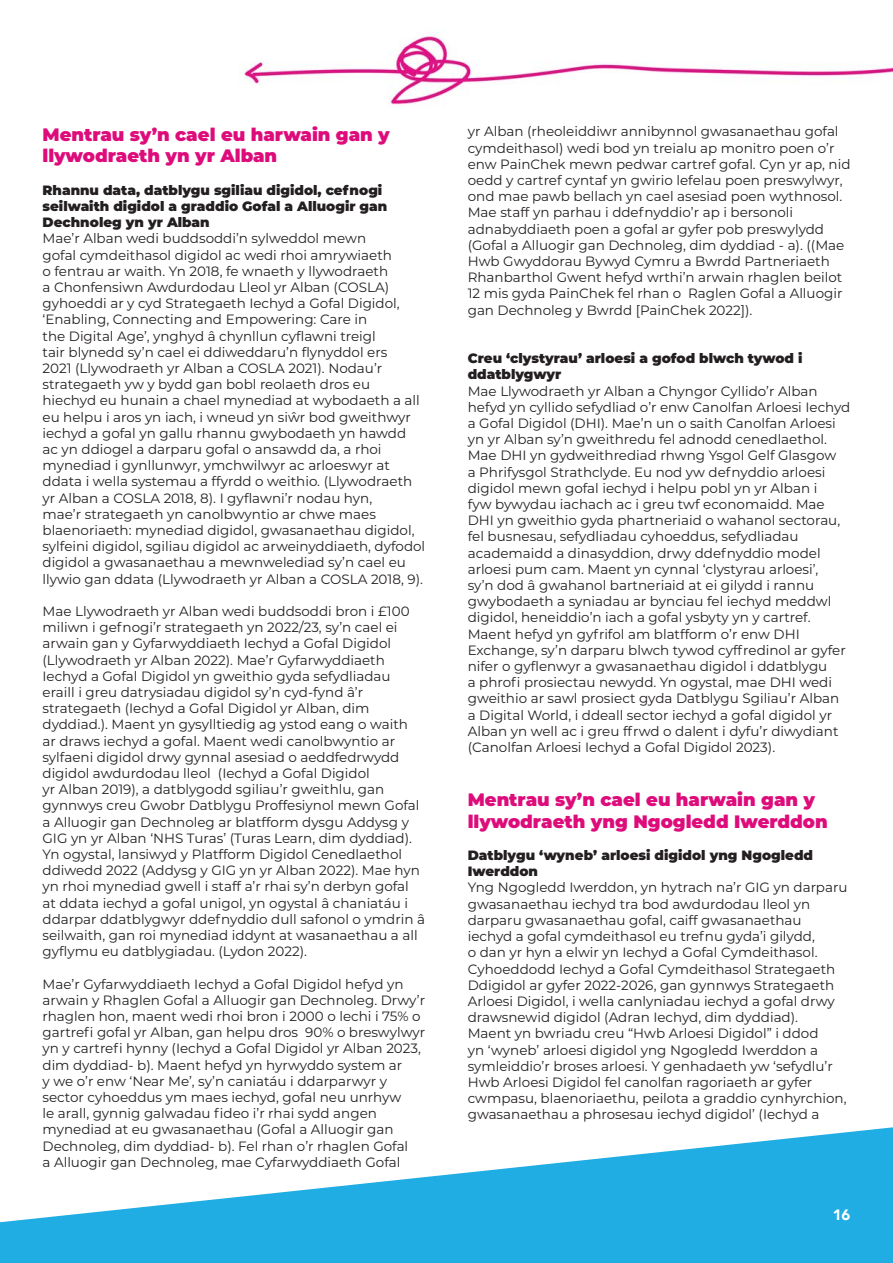
<style>
.page{position:relative;width:893px;height:1263px;background:#fff}
.page>*{position:absolute;margin:0;border:0;box-sizing:border-box;transform-origin:0 0}
.t1{font:900 18px/21.6px "Montserrat";color:#de0c7b}
.t2{font:900 15px "Avenir";color:#fff}
.t3{font:13.5px/16.2px "Montserrat";color:#231f20}
.t4{font:900 13.5px/16.2px "Montserrat";color:#231f20}
</style>
<div class="page">
<img style="left:244px;top:30px;width:649px;height:77px">
<svg style="left:0;top:1127px;width:893px;height:136px;fill:#1fade4"></svg>
<p class="t1" style="left:43px;top:122px;width:349px">Mentrau sy’n cael eu harwain gan y llywodraeth yn yr Alban</p>
<p class="t4" style="left:43px;top:181px;width:346px">Rhannu data, datblygu sgiliau digidol, cefnogi seilwaith digidol a graddio Gofal a Alluogir gan<br>Dechnoleg yn yr Alban</p>
<p class="t3" style="left:43px;top:230px;width:384px">Mae’r Alban wedi buddsoddi’n sylweddol mewn<br>gofal cymdeithasol digidol ac wedi rhoi amrywiaeth<br>o fentrau ar waith. Yn 2018, fe wnaeth y llywodraeth<br>a Chonfensiwn Awdurdodau Lleol yr Alban (COSLA) gyhoeddi ar y cyd Strategaeth Iechyd a Gofal Digidol, ‘Enabling, Connecting and Empowering: Care in<br>the Digital Age’, ynghyd â chynllun cyflawni treigl<br>tair blynedd sy’n cael ei ddiweddaru’n flynyddol ers<br>2021 (Llywodraeth yr Alban a COSLA 2021). Nodau’r strategaeth yw y bydd gan bobl reolaeth dros eu hiechyd eu hunain a chael mynediad at wybodaeth a all eu helpu i aros yn iach, i wneud yn siŵr bod gweithwyr iechyd a gofal yn gallu rhannu gwybodaeth yn hawdd<br>ac yn ddiogel a darparu gofal o ansawdd da, a rhoi mynediad i gynllunwyr, ymchwilwyr ac arloeswyr at ddata i wella systemau a ffyrdd o weithio. (Llywodraeth yr Alban a COSLA 2018, 8). I gyflawni’r nodau hyn,<br>mae’r strategaeth yn canolbwyntio ar chwe maes blaenoriaeth: mynediad digidol, gwasanaethau digidol, sylfeini digidol, sgiliau digidol ac arweinyddiaeth, dyfodol digidol a gwasanaethau a mewnwelediad sy’n cael eu llywio gan ddata (Llywodraeth yr Alban a COSLA 2018, 9).</p>
<p class="t3" style="left:43px;top:603px;width:384px">Mae Llywodraeth yr Alban wedi buddsoddi bron i £100 miliwn i gefnogi’r strategaeth yn 2022/23, sy’n cael ei arwain gan y Gyfarwyddiaeth Iechyd a Gofal Digidol (Llywodraeth yr Alban 2022). Mae’r Gyfarwyddiaeth Iechyd a Gofal Digidol yn gweithio gyda sefydliadau eraill i greu datrysiadau digidol sy’n cyd-fynd â’r strategaeth (Iechyd a Gofal Digidol yr Alban, dim dyddiad.). Maent yn gysylltiedig ag ystod eang o waith<br>ar draws iechyd a gofal. Maent wedi canolbwyntio ar sylfaeni digidol drwy gynnal asesiad o aeddfedrwydd digidol awdurdodau lleol (Iechyd a Gofal Digidol<br>yr Alban 2019), a datblygodd sgiliau’r gweithlu, gan gynnwys creu Gwobr Datblygu Proffesiynol mewn Gofal a Alluogir gan Dechnoleg ar blatfform dysgu Addysg y GIG yn yr Alban ‘NHS Turas’ (Turas Learn, dim dyddiad).<br>Yn ogystal, lansiwyd y Platfform Digidol Cenedlaethol ddiwedd 2022 (Addysg y GIG yn yr Alban 2022). Mae hyn yn rhoi mynediad gwell i staff a’r rhai sy’n derbyn gofal at ddata iechyd a gofal unigol, yn ogystal â chaniatáu i ddarpar ddatblygwyr ddefnyddio dull safonol o ymdrin â seilwaith, gan roi mynediad iddynt at wasanaethau a all gyflymu eu datblygiadau. (Lydon 2022).</p>
<p class="t3" style="left:43px;top:975px;width:384px">Mae’r Gyfarwyddiaeth Iechyd a Gofal Digidol hefyd yn arwain y Rhaglen Gofal a Alluogir gan Dechnoleg. Drwy’r rhaglen hon, maent wedi rhoi bron i 2000 o lechi i 75% o gartrefi gofal yr Alban, gan helpu dros 90% o breswylwyr yn y cartrefi hynny (Iechyd a Gofal Digidol yr Alban 2023, dim dyddiad- b). Maent hefyd yn hyrwyddo system ar<br>y we o’r enw ‘Near Me’, sy’n caniatáu i ddarparwyr y sector cyhoeddus ym maes iechyd, gofal neu unrhyw<br>le arall, gynnig galwadau fideo i’r rhai sydd angen mynediad at eu gwasanaethau (Gofal a Alluogir gan Dechnoleg, dim dyddiad- b). Fel rhan o’r rhaglen Gofal<br>a Alluogir gan Dechnoleg, mae Cyfarwyddiaeth Gofal</p>
<p class="t3" style="left:468px;top:123px;width:384px">yr Alban (rheoleiddiwr annibynnol gwasanaethau gofal cymdeithasol) wedi bod yn treialu ap monitro poen o’r enw PainChek mewn pedwar cartref gofal. Cyn yr ap, nid oedd y cartref cyntaf yn gwirio lefelau poen preswylwyr, ond mae pawb bellach yn cael asesiad poen wythnosol.<br>Mae staff yn parhau i ddefnyddio’r ap i bersonoli adnabyddiaeth poen a gofal ar gyfer pob preswylydd (Gofal a Alluogir gan Dechnoleg, dim dyddiad - a). ((Mae Hwb Gwyddorau Bywyd Cymru a Bwrdd Partneriaeth Rhanbarthol Gwent hefyd wrthi’n arwain rhaglen beilot 12 mis gyda PainChek fel rhan o Raglen Gofal a Alluogir gan Dechnoleg y Bwrdd [PainChek 2022]).</p>
<p class="t4" style="left:468px;top:349px;width:336px">Creu ‘clystyrau’ arloesi a gofod blwch tywod i ddatblygwyr</p>
<p class="t3" style="left:468px;top:382px;width:384px">Mae Llywodraeth yr Alban a Chyngor Cyllido’r Alban hefyd yn cyllido sefydliad o’r enw Canolfan Arloesi Iechyd a Gofal Digidol (DHI). Mae’n un o saith Canolfan Arloesi yn yr Alban sy’n gweithredu fel adnodd cenedlaethol.<br>Mae DHI yn gydweithrediad rhwng Ysgol Gelf Glasgow<br>a Phrifysgol Strathclyde. Eu nod yw defnyddio arloesi digidol mewn gofal iechyd i helpu pobl yn yr Alban i<br>fyw bywydau iachach ac i greu twf economaidd. Mae DHI yn gweithio gyda phartneriaid o wahanol sectorau, fel busnesau, sefydliadau cyhoeddus, sefydliadau academaidd a dinasyddion, drwy ddefnyddio model arloesi pum cam. Maent yn cynnal ‘clystyrau arloesi’,<br>sy’n dod â gwahanol bartneriaid at ei gilydd i rannu gwybodaeth a syniadau ar bynciau fel iechyd meddwl digidol, heneiddio’n iach a gofal ysbyty yn y cartref.<br>Maent hefyd yn gyfrifol am blatfform o’r enw DHI Exchange, sy’n darparu blwch tywod cyffredinol ar gyfer nifer o gyflenwyr a gwasanaethau digidol i ddatblygu<br>a phrofi prosiectau newydd. Yn ogystal, mae DHI wedi gweithio ar sawl prosiect gyda Datblygu Sgiliau’r Alban a Digital World, i ddeall sector iechyd a gofal digidol yr Alban yn well ac i greu ffrwd o dalent i dyfu’r diwydiant (Canolfan Arloesi Iechyd a Gofal Digidol 2023).</p>
<p class="t1" style="left:468px;top:788px;width:362px">Mentrau sy’n cael eu harwain gan y llywodraeth yng Ngogledd Iwerddon</p>
<p class="t4" style="left:468px;top:846px;width:347px">Datblygu ‘wyneb’ arloesi digidol yng Ngogledd<br>Iwerddon</p>
<p class="t3" style="left:468px;top:879px;width:381px">Yng Ngogledd Iwerddon, yn hytrach na’r GIG yn darparu gwasanaethau iechyd tra bod awdurdodau lleol yn darparu gwasanaethau gofal, caiff gwasanaethau iechyd a gofal cymdeithasol eu trefnu gyda’i gilydd,<br>o dan yr hyn a elwir yn Iechyd a Gofal Cymdeithasol.<br>Cyhoeddodd Iechyd a Gofal Cymdeithasol Strategaeth Ddigidol ar gyfer 2022-2026, gan gynnwys Strategaeth Arloesi Digidol, i wella canlyniadau iechyd a gofal drwy drawsnewid digidol (Adran Iechyd, dim dyddiad).<br>Maent yn bwriadu creu “Hwb Arloesi Digidol” i ddod<br>yn ‘wyneb’ arloesi digidol yng Ngogledd Iwerddon a symleiddio’r broses arloesi. Y genhadaeth yw ‘sefydlu’r Hwb Arloesi Digidol fel canolfan ragoriaeth ar gyfer cwmpasu, blaenoriaethu, peilota a graddio cynhyrchion, gwasanaethau a phrosesau iechyd digidol’ (Iechyd a</p>
<p class="t2" style="left:833px;top:1202px;width:19px">16</p>
</div>
